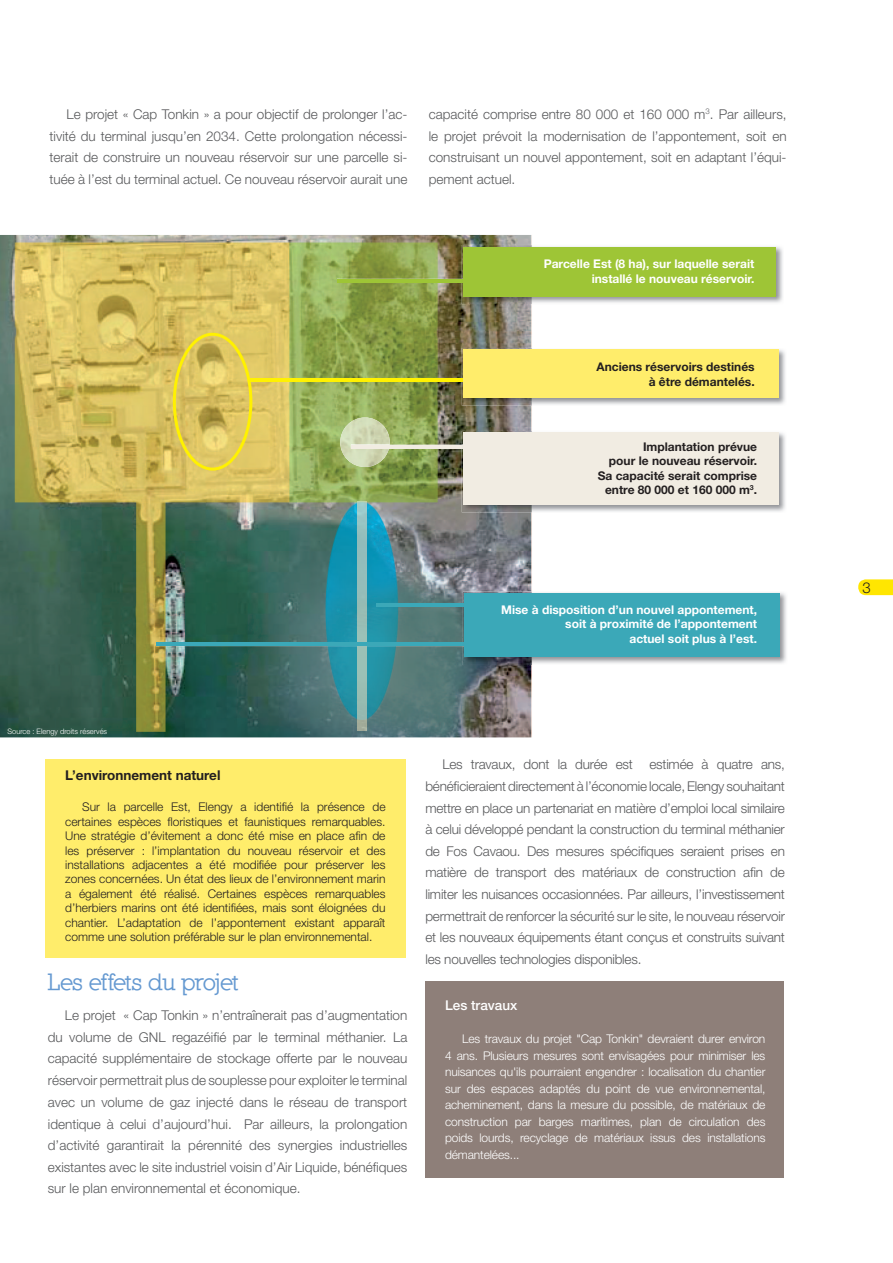
<style>
.page{position:relative;width:893px;height:1263px;background:#fff}
.page>*{position:absolute;margin:0;border:0;box-sizing:border-box;transform-origin:0 0}
.t1{font:700 24px "Nilland";letter-spacing:-.045em;color:#6599d1}
.t2{font:300 15px "Helvetica Neue";color:#231f20}
.t3{font:300 13.5px/21.6px "Helvetica Neue";color:#57585a;text-align:justify}
.t4{font:700 13.5px "Helvetica Neue";color:#231f20}
.t5{font:500 13.5px "Helvetica Neue";color:#fff}
.t6{font:300 12px/14.4px "Helvetica Neue";color:#231f20;text-align:justify}
.t7{font:300 12px/16.5px "Helvetica Neue";letter-spacing:-.01em;color:#fff;text-align:justify}
.t8{font:700 12px/14.4px "Helvetica Neue";color:#fff;text-align:right}
.t9{font:700 12px/14.4px "Helvetica Neue";color:#231f20;text-align:right}
.t10{font:300 7.5px "Helvetica Neue";color:#fff}
</style>
<div class="page">
<img style="left:0;top:235px;width:479px;height:502px">
<img style="left:479px;top:235px;width:53px;height:196px">
<img style="left:479px;top:512px;width:53px;height:225px">
<hr style="left:337px;top:279px;width:141px;height:4px;background:#9ec536">
<hr style="left:249px;top:378px;width:229px;height:4px;background:#fff101">
<hr style="left:376px;top:603px;width:95px;height:4px;background:#3ba8b8">
<hr style="left:156px;top:642px;width:314px;height:4px;background:#3ba8b8">
<div style="left:425px;top:981px;width:359px;height:197px;background:#8e7f79"></div>
<div style="left:45px;top:760px;width:361px;height:198px;background:#ffed6b"></div>
<svg style="left:858px;top:579px;width:35px;height:16px"></svg>
<img style="left:340px;top:417px;width:50px;height:50px">
<img style="left:357px;top:502px;width:9px;height:140px">
<img style="left:357px;top:647px;width:9px;height:83px">
<svg style="left:173px;top:333px;width:79px;height:138px;background:#dcc559"></svg>
<hr style="left:351px;top:445px;width:127px;height:3px;background:#f1ece2">
<img style="left:462px;top:245px;width:321px;height:59px">
<div style="left:463px;top:247px;width:313px;height:50px;background:#9ec536"></div>
<img style="left:462px;top:348px;width:323px;height:58px">
<div style="left:463px;top:350px;width:315px;height:48px;background:#ffed6b"></div>
<img style="left:462px;top:431px;width:323px;height:81px">
<div style="left:463px;top:433px;width:315px;height:72px;background:#f1ece2"></div>
<img style="left:463px;top:591px;width:323px;height:74px">
<div style="left:465px;top:593px;width:315px;height:64px;background:#3ba8b8"></div>
<p class="t3" style="left:50px;top:103px;width:359px;text-indent:17px">Le projet « Cap Tonkin » a pour objectif de prolonger l’ac&shy;tivité du terminal jusqu’en 2034. Cette prolongation nécessi&shy;terait de construire un nouveau réservoir sur une parcelle si&shy;tuée à l’est du terminal actuel. Ce nouveau réservoir aurait une</p>
<p class="t3" style="left:429px;top:103px;width:359px">capacité comprise entre 80 000 et 160 000 m<sup>3</sup>. Par ailleurs, le projet prévoit la modernisation de l’appontement, soit en construisant un nouvel appontement, soit en adaptant l’équi&shy;pement actuel.</p>
<p class="t8" style="left:544px;top:257px;width:212px">Parcelle Est (8 ha), sur laquelle serait installé le nouveau réservoir.</p>
<p class="t9" style="left:596px;top:360px;width:160px">Anciens réservoirs destinés à être démantelés.</p>
<p class="t9" style="left:598px;top:439px;width:161px">Implantation prévue<br>pour le nouveau réservoir.<br>Sa capacité serait comprise entre 80 000 et 160 000 m<sup>3</sup>.</p>
<p class="t8" style="left:501px;top:602px;width:257px">Mise à disposition d’un nouvel appontement, soit à proximité de l’appontement<br>actuel soit plus à l’est.</p>
<p class="t10" style="left:7px;top:726px;width:101px">Source : Elengy droits réservés</p>
<p class="t4" style="left:65px;top:767px;width:157px">L’environnement naturel</p>
<p class="t6" style="left:65px;top:799px;width:322px;text-indent:17px">Sur la parcelle Est, Elengy a identifié la présence de certaines espèces floristiques et faunistiques remarquables.<br>Une stratégie d’évitement a donc été mise en place afin de les préserver : l’implantation du nouveau réservoir et des installations adjacentes a été modifiée pour préserver les zones concernées. Un état des lieux de l’environnement marin a également été réalisé. Certaines espèces remarquables d’herbiers marins ont été identifiées, mais sont éloignées du chantier. L’adaptation de l’appontement existant apparaît comme une solution préférable sur le plan environnemental.</p>
<h1 class="t1" style="left:48px;top:967px;width:192px">Les effets du projet</h1>
<p class="t3" style="left:48px;top:1004px;width:361px;text-indent:17px">Le projet « Cap Tonkin » n’entraînerait pas d’augmentation du volume de GNL regazéifié par le terminal méthanier. La capacité supplémentaire de stockage offerte par le nouveau réservoir permettrait plus de souplesse pour exploiter le terminal avec un volume de gaz injecté dans le réseau de transport identique à celui d’aujourd’hui. Par ailleurs, la prolongation d’activité garantirait la pérennité des synergies industrielles existantes avec le site industriel voisin d’Air Liquide, bénéfiques sur le plan environnemental et économique.</p>
<p class="t3" style="left:425px;top:753px;width:361px;text-indent:17px">Les travaux, dont la durée est estimée à quatre ans, bénéficieraient directement à l’économie locale, Elengy souhaitant mettre en place un partenariat en matière d’emploi local similaire à celui développé pendant la construction du terminal méthanier de Fos Cavaou. Des mesures spécifiques seraient prises en matière de transport des matériaux de construction afin de limiter les nuisances occasionnées. Par ailleurs, l’investissement permettrait de renforcer la sécurité sur le site, le nouveau réservoir et les nouveaux équipements étant conçus et construits suivant les nouvelles technologies disponibles.</p>
<p class="t5" style="left:445px;top:997px;width:74px">Les travaux</p>
<p class="t7" style="left:445px;top:1030px;width:322px;text-indent:17px">Les travaux du projet "Cap Tonkin" devraient durer environ 4 ans. Plusieurs mesures sont envisagées pour minimiser les nuisances qu'ils pourraient engendrer : localisation du chantier sur des espaces adaptés du point de vue environnemental, acheminement, dans la mesure du possible, de matériaux de construction par barges maritimes, plan de circulation des poids lourds, recyclage de matériaux issus des installations démantelées...</p>
<p class="t2" style="left:862px;top:578px;width:10px">3</p>
</div>
